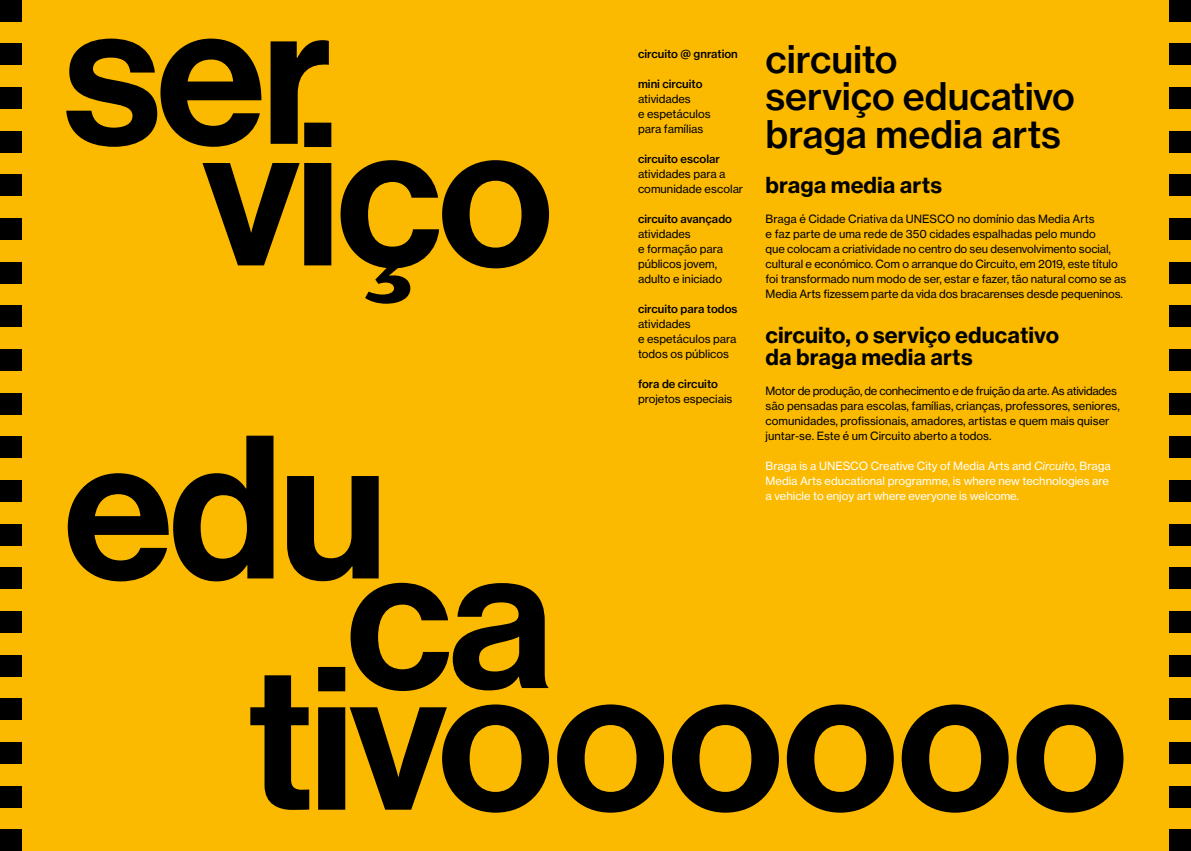
<style>
.page{position:relative;width:1191px;height:851px;background:#fff}
.page>*{position:absolute;margin:0;border:0;box-sizing:border-box;transform-origin:0 0}
.t1{font:199.5px/312.8px "N Haas Grotesk DS Pro 65 Md";letter-spacing:-.015em;color:#000}
.t2{font:37.5px/37.5px "N Haas Grotesk TX Pro 65 Md";letter-spacing:-.005em;color:#000}
.t3{font:21.75px/22.5px "N Haas Grotesk TX Pro 75 Bd";color:#000}
.t4{font:11.25px/15px "N Haas Grotesk TX Pro 55 Rg";color:#000}
.t5{font:11.25px/15px "N Haas Grotesk TX Pro 55 Rg";color:#fff}
.t6{font:11.25px "N Haas Grotesk TX Pro 65 Md";color:#000}
.s1{font-family:"N Haas Grotesk TX Pro 56 It"}
</style>
<div class="page">
<div style="left:0;top:0;width:1191px;height:850px;background:#fbba00"></div>
<div style="left:0;top:829px;width:21px;height:21px;background:#000"></div>
<div style="left:0;top:480px;width:21px;height:21px;background:#000"></div>
<div style="left:0;top:655px;width:21px;height:21px;background:#000"></div>
<div style="left:0;top:305px;width:21px;height:22px;background:#000"></div>
<div style="left:0;top:87px;width:21px;height:22px;background:#000"></div>
<div style="left:0;top:742px;width:21px;height:21px;background:#000"></div>
<div style="left:0;top:393px;width:21px;height:21px;background:#000"></div>
<div style="left:0;top:567px;width:21px;height:22px;background:#000"></div>
<div style="left:0;top:218px;width:21px;height:21px;background:#000"></div>
<div style="left:0;top:785px;width:21px;height:22px;background:#000"></div>
<div style="left:0;top:436px;width:21px;height:22px;background:#000"></div>
<div style="left:0;top:611px;width:21px;height:21px;background:#000"></div>
<div style="left:0;top:262px;width:21px;height:21px;background:#000"></div>
<div style="left:0;top:44px;width:21px;height:21px;background:#000"></div>
<div style="left:0;top:0;width:21px;height:21px;background:#000"></div>
<div style="left:0;top:698px;width:21px;height:21px;background:#000"></div>
<div style="left:0;top:349px;width:21px;height:21px;background:#000"></div>
<div style="left:0;top:131px;width:21px;height:21px;background:#000"></div>
<div style="left:0;top:524px;width:21px;height:21px;background:#000"></div>
<div style="left:0;top:175px;width:21px;height:21px;background:#000"></div>
<div style="left:1169px;top:829px;width:22px;height:21px;background:#000"></div>
<div style="left:1169px;top:480px;width:22px;height:21px;background:#000"></div>
<div style="left:1169px;top:655px;width:22px;height:21px;background:#000"></div>
<div style="left:1169px;top:305px;width:22px;height:22px;background:#000"></div>
<div style="left:1169px;top:87px;width:22px;height:22px;background:#000"></div>
<div style="left:1169px;top:742px;width:22px;height:21px;background:#000"></div>
<div style="left:1169px;top:393px;width:22px;height:21px;background:#000"></div>
<div style="left:1169px;top:567px;width:22px;height:22px;background:#000"></div>
<div style="left:1169px;top:218px;width:22px;height:21px;background:#000"></div>
<div style="left:1169px;top:785px;width:22px;height:22px;background:#000"></div>
<div style="left:1169px;top:436px;width:22px;height:22px;background:#000"></div>
<div style="left:1169px;top:611px;width:22px;height:21px;background:#000"></div>
<div style="left:1169px;top:262px;width:22px;height:21px;background:#000"></div>
<div style="left:1169px;top:44px;width:22px;height:21px;background:#000"></div>
<div style="left:1169px;top:0;width:22px;height:21px;background:#000"></div>
<div style="left:1169px;top:698px;width:22px;height:21px;background:#000"></div>
<div style="left:1169px;top:349px;width:22px;height:21px;background:#000"></div>
<div style="left:1169px;top:131px;width:22px;height:21px;background:#000"></div>
<div style="left:1169px;top:524px;width:22px;height:21px;background:#000"></div>
<div style="left:1169px;top:175px;width:22px;height:21px;background:#000"></div>
<h1 class="t1" style="left:64px;top:-79px;width:269px">ser</h1>
<h2 class="t2" style="left:765px;top:40px;width:311px">circuito<br>serviço educativo braga media arts</h2>
<h3 class="t3" style="left:765px;top:173px;width:178px">braga media arts</h3>
<p class="t4" style="left:765px;top:211px;width:362px">Braga é Cidade Criativa da UNESCO no domínio das Media Arts<br>e faz parte de uma rede de 350 cidades espalhadas pelo mundo<br>que colocam a criatividade no centro do seu desenvolvimento social, cultural e económico. Com o arranque do Circuito, em 2019, este título foi transformado num modo de ser, estar e fazer, tão natural como se as Media Arts fizessem parte da vida dos bracarenses desde pequeninos.</p>
<h3 class="t3" style="left:765px;top:323px;width:295px">circuito, o serviço educativo da braga media arts</h3>
<p class="t4" style="left:765px;top:383px;width:356px">Motor de produção, de conhecimento e de fruição da arte. As atividades são pensadas para escolas, famílias, crianças, professores, seniores, comunidades, profissionais, amadores, artistas e quem mais quiser juntar-se. Este é um Circuito aberto a todos.</p>
<p class="t5" style="left:765px;top:458px;width:347px">Braga is a UNESCO Creative City of Media Arts and <span class="s1">Circuito</span>, Braga<br>Media Arts educational programme, is where new technologies are a vehicle to enjoy art where everyone is welcome.</p>
<p class="t6" style="left:638px;top:46px;width:101px">circuito @ gnration</p>
<p class="t6" style="left:638px;top:76px;width:66px">mini circuito</p>
<p class="t4" style="left:638px;top:91px;width:74px">atividades<br>e espetáculos para famílias</p>
<p class="t6" style="left:638px;top:151px;width:83px">circuito escolar</p>
<p class="t4" style="left:638px;top:166px;width:107px">atividades para a comunidade escolar</p>
<p class="t6" style="left:638px;top:211px;width:95px">circuito avançado</p>
<p class="t4" style="left:638px;top:226px;width:87px">atividades<br>e formação para públicos jovem, adulto e iniciado</p>
<p class="t6" style="left:638px;top:301px;width:101px">circuito para todos</p>
<p class="t4" style="left:638px;top:316px;width:100px">atividades<br>e espetáculos para todos os públicos</p>
<p class="t6" style="left:638px;top:376px;width:81px">fora de circuito</p>
<p class="t4" style="left:638px;top:391px;width:96px">projetos especiais</p>
<h1 class="t1" style="left:64px;top:42px;width:490px;text-indent:138px">viço edu</h1>
<h1 class="t1" style="left:347px;top:465px;width:208px">ca</h1>
<h1 class="t1" style="left:247px;top:586px;width:881px">tivoooooo</h1>
</div>
